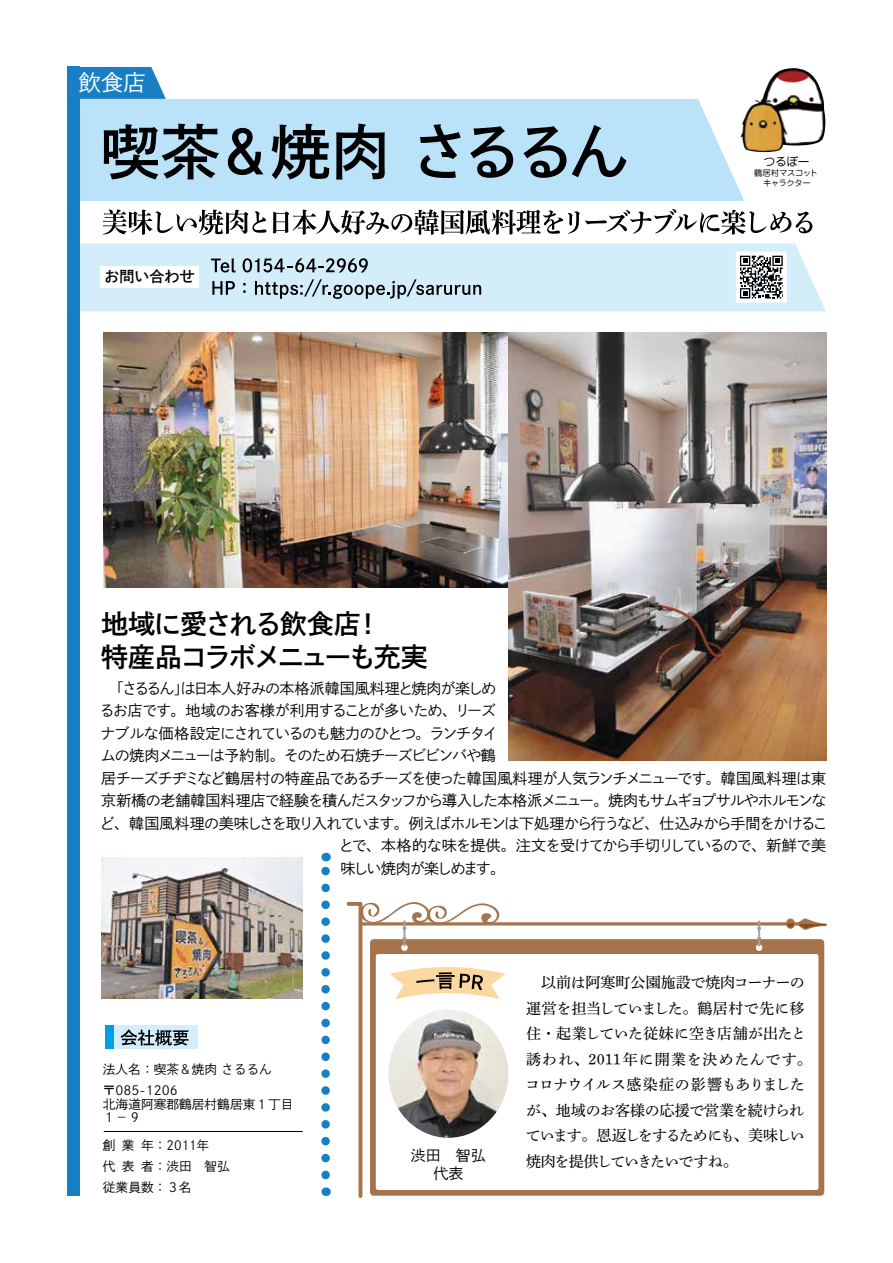
<style>
.page{position:relative;width:893px;height:1263px;background:#fff}
.page>*{position:absolute;margin:0;border:0;box-sizing:border-box;transform-origin:0 0}
.t1{font:27px/33px "Shuei Go Kin Std B";letter-spacing:-.065em;color:#000}
.t2{font:22.5px "Shuei Go Kin Std L";color:#fff}
.t3{font:15px "Shuei Go Kin Std L";letter-spacing:-.06em;color:#000}
.t4{font:15px/25.5px "Shuei Min Pro M";letter-spacing:-.02em;color:#000}
.t5{font:15px "Shuei Go Kin Std L";letter-spacing:-.035em;color:#000}
.t6{font:15px "Shuei Go Kin Std L";letter-spacing:-.03em;color:#000}
.t7{font:15px "Shuei Min Pro M";letter-spacing:-.055em;color:#000}
.t8{font:15px "Shuei Go Kin Std L";letter-spacing:-.13em;color:#000}
.t9{font:15px "Shuei Go Kin Std B";letter-spacing:.005em;color:#000}
.t10{font:12.75px/20.7px "Shuei Go Kin Std L";color:#000}
.t11{font:11.7px "Jun 201 Pro";color:#000}
.t12{font:8.25px "Jun 201 Pro";letter-spacing:-.045em;color:#000}
</style>
<div class="page">
<div style="left:80px;top:243px;width:746px;height:68px;background:#d3edfb"></div>
<div style="left:80px;top:99px;width:664px;height:102px;background:#bae3f9"></div>
<div style="left:67px;top:67px;width:13px;height:1129px;background:#187fc4"></div>
<svg style="left:321px;top:853px;width:9px;height:322px"></svg>
<img style="left:740px;top:68px;width:85px;height:84px">
<svg style="left:104px;top:124px;width:115px;height:55px"></svg>
<svg style="left:228px;top:128px;width:35px;height:47px"></svg>
<svg style="left:272px;top:124px;width:57px;height:55px"></svg>
<svg style="left:336px;top:124px;width:49px;height:56px"></svg>
<svg style="left:420px;top:124px;width:41px;height:54px"></svg>
<svg style="left:470px;top:126px;width:43px;height:52px"></svg>
<svg style="left:523px;top:126px;width:43px;height:52px"></svg>
<svg style="left:572px;top:125px;width:54px;height:52px"></svg>
<div style="left:105px;top:1026px;width:93px;height:23px;background:#d3edfb"></div>
<div style="left:105px;top:1026px;width:9px;height:23px;background:#00a0e9"></div>
<svg style="left:121px;top:1029px;width:67px;height:17px"></svg>
<img style="left:103px;top:333px;width:406px;height:254px">
<img style="left:102px;top:857px;width:201px;height:141px">
<hr style="left:104px;top:1131px;width:199px;height:1px;background:#000">
<svg style="left:80px;top:67px;width:86px;height:32px"></svg>
<svg style="left:505px;top:939px;width:319px;height:257px;fill:#a6744c"></svg>
<div style="left:360px;top:922px;width:440px;height:3px;border:2px solid #a6744c"></div>
<div style="left:786px;top:918px;width:9px;height:11px;border:2px solid #a6744c;border-radius:50%"></div>
<svg style="left:757px;top:920px;width:4px;height:26px"></svg>
<div style="left:378px;top:956px;width:438px;height:232px;background:#fff"></div>
<svg style="left:787px;top:919px;width:40px;height:11px"></svg>
<svg style="left:346px;top:902px;width:159px;height:296px"></svg>
<svg style="left:103px;top:209px;width:163px;height:26px"></svg>
<svg style="left:273px;top:209px;width:539px;height:26px"></svg>
<img style="left:509px;top:333px;width:317px;height:427px">
<img style="left:388px;top:1009px;width:120px;height:129px">
<div style="left:101px;top:266px;width:98px;height:22px;background:#fff"></div>
<svg style="left:211px;top:258px;width:25px;height:14px"></svg>
<svg style="left:243px;top:258px;width:125px;height:14px"></svg>
<svg style="left:212px;top:281px;width:23px;height:14px"></svg>
<svg style="left:243px;top:283px;width:3px;height:10px"></svg>
<svg style="left:255px;top:279px;width:226px;height:20px"></svg>
<svg style="left:736px;top:252px;width:51px;height:51px"></svg>
<h2 class="t2" style="left:79px;top:68px;width:69px">飲食店</h2>
<p class="t9" style="left:104px;top:266px;width:92px">お問い合わせ</p>
<h1 class="t1" style="left:101px;top:607px;width:328px">地域に愛される飲食店<br>特産品コラボメニューも充実</h1>
<p class="t5" style="left:101px;top:678px;width:396px">　「さるるんは日本人好みの本格派韓国風料理と焼肉が楽しめ</p>
<h1 class="t1" style="left:354px;top:607px;width:28px">!</h1>
<p class="t3" style="left:174px;top:678px;width:16px">」</p>
<p class="t11" style="left:763px;top:153px;width:48px">つるぼー</p>
<p class="t12" style="left:763px;top:177px;width:49px">キャラクター</p>
<p class="t12" style="left:754px;top:167px;width:66px">鶴居村マスコット</p>
<p class="t6" style="left:100px;top:701px;width:359px">るお店です。地域のお客様が利用することが多いため、</p>
<p class="t3" style="left:100px;top:723px;width:399px">ナブルな価格設定にされているのも魅力のひとつ。ランチタイ</p>
<p class="t3" style="left:101px;top:746px;width:397px">ムの焼肉メニューは予約制。そのため石焼チーズビビンバや鶴</p>
<p class="t3" style="left:101px;top:768px;width:726px">居チーズチヂミなど鶴居村の特産品であるチーズを使った韓国風料理が人気ランチメニューです。韓国風料理は東</p>
<p class="t3" style="left:101px;top:791px;width:727px">京新橋の老舗韓国料理店で経験を積んだスタッフから導入した本格派メニュー。焼肉もサムギョプサルやホルモンな</p>
<p class="t3" style="left:100px;top:813px;width:729px">ど、韓国風料理の美味しさを取り入れています。例えばホルモンは下処理から行うなど、仕込みから手間をかけるこ</p>
<p class="t3" style="left:339px;top:836px;width:488px">とで、本格的な味を提供。注文を受けてから手切りしているので、新鮮で美</p>
<p class="t8" style="left:341px;top:858px;width:166px">味しい焼肉が楽しめます。</p>
<p class="t3" style="left:455px;top:701px;width:43px">リーズ</p>
<p class="t10" style="left:103px;top:1059px;width:171px">法人名：喫茶＆焼肉さるるん〒085-1206</p>
<p class="t10" style="left:103px;top:1097px;width:192px;line-height:13.8px">北海道阿寒郡鶴居村鶴居東１丁目<br>１－９</p>
<p class="t10" style="left:141px;top:1135px;width:69px">年：2011年</p>
<p class="t10" style="left:103px;top:1135px;width:33px">創業</p>
<p class="t10" style="left:141px;top:1155px;width:90px">者：渋田　智弘</p>
<p class="t10" style="left:103px;top:1155px;width:90px">代表<br>従業員数：３名</p>
<p class="t3" style="left:411px;top:1145px;width:76px">渋田　智弘</p>
<p class="t3" style="left:433px;top:1163px;width:31px">代表</p>
<p class="t4" style="left:525px;top:969px;width:288px">　以前は阿寒町公園施設で焼肉コーナーの運営を担当していました。鶴居村で先に移住・起業していた従妹に空き店舗が出たと誘われ、2011年に開業を決めたんです。コロナウイルス感染症の影響もありましたが、地域のお客様の応援で営業を続けられています。恩返しをするためにも、美味しい</p>
<p class="t7" style="left:526px;top:1150px;width:213px">焼肉を提供していきたいですね。</p>
</div>
